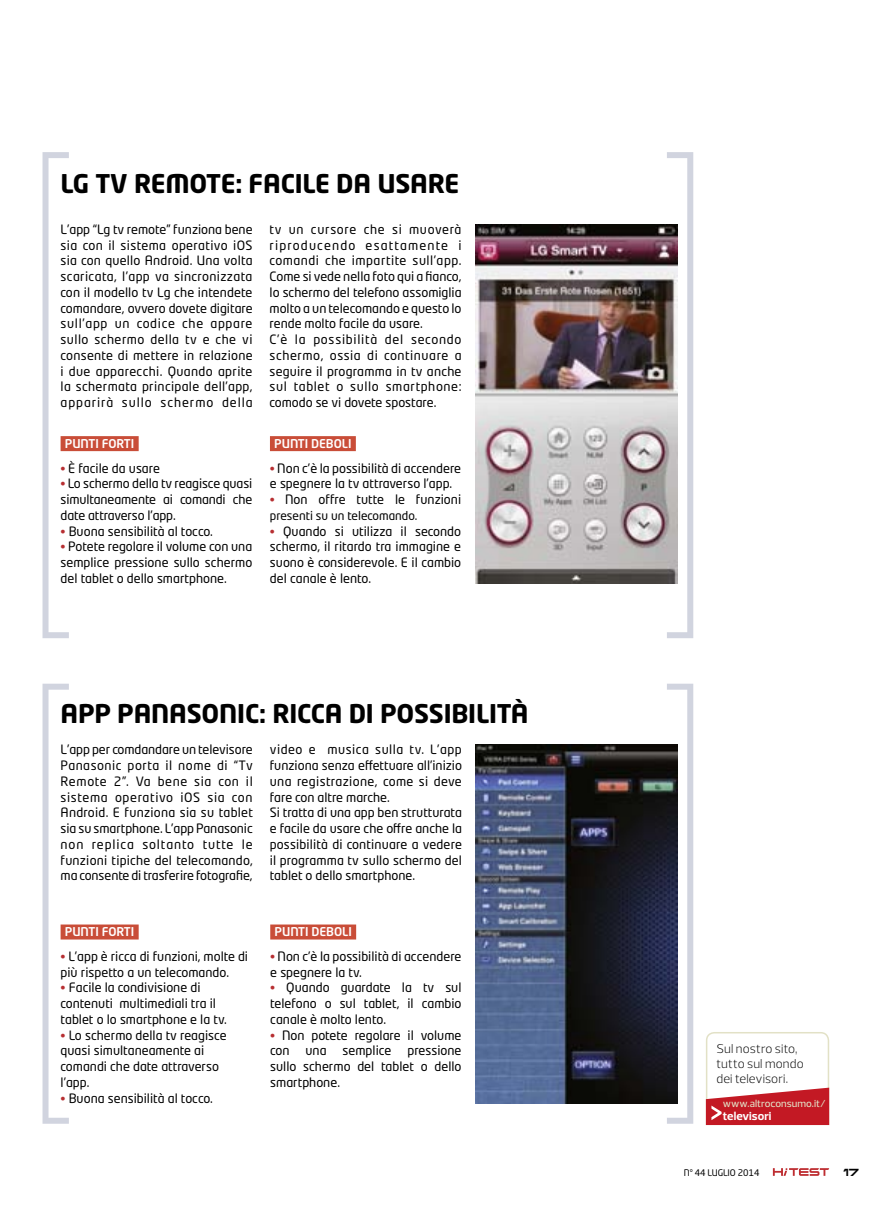
<style>
.page{position:relative;width:893px;height:1212px;background:#fff}
.page>*{position:absolute;margin:0;border:0;box-sizing:border-box;transform-origin:0 0}
.SCHEDA_-_Titolo{font:700 25.5px "Neo Tech Pro";letter-spacing:-.01em;color:#000}
.t1{font:12.75px/15.8px "Neo Tech Pro";color:#000;text-align:justify}
.testo_boxino_piccolo{font:300 12.75px/15px "Prelo";letter-spacing:.01em;color:#000}
.t2{font:500 12px "Neo Tech Pro";color:#fff}
.t3{font:12px "Neo Tech Pro";color:#000}
.link_fondo_rosso{font:700 11.85px "Prelo";color:#fff}
.link_fondo_rosso-2{font:500 10.35px "Prelo";color:#e2e1c6}
.t4{font:9px "Neo Tech Pro";letter-spacing:-.01em;color:#000}
.t5{font:9px "Korataki";color:#000}
.s1{font-size:12px;color:#b72f32}
</style>
<div class="page">
<svg style="left:43px;top:152px;width:26px;height:486px"></svg>
<svg style="left:667px;top:152px;width:26px;height:486px"></svg>
<svg style="left:43px;top:684px;width:26px;height:440px"></svg>
<svg style="left:667px;top:684px;width:26px;height:440px"></svg>
<svg style="left:773px;top:1168px;width:56px;height:8px"></svg>
<img style="left:475px;top:224px;width:202px;height:359px">
<img style="left:475px;top:744px;width:202px;height:359px">
<div style="left:61px;top:436px;width:78px;height:15px;background:#c94d38"></div>
<div style="left:270px;top:436px;width:86px;height:15px;background:#c94d38"></div>
<div style="left:61px;top:924px;width:78px;height:15px;background:#c94d38"></div>
<div style="left:270px;top:924px;width:86px;height:15px;background:#c94d38"></div>
<svg style="left:705px;top:1032px;width:125px;height:94px"></svg>
<p class="SCHEDA_-_Titolo" style="left:61px;top:167px;width:400px">LG TV REMOTE: FACILE DA USARE</p>
<p class="t1" style="left:61px;top:221px;width:194px">L’app “Lg tv remote” funziona bene sia con il sistema operativo iOS sia con quello Android. Una volta scaricata, l’app va sincronizzata con il modello tv Lg che intendete comandare, ovvero dovete digitare sull’app un codice che appare sullo schermo della tv e che vi consente di mettere in relazione i due apparecchi. Quando aprite la schermata principale dell’app, apparirà sullo schermo della</p>
<p class="t1" style="left:270px;top:221px;width:194px">tv un cursore che si muoverà riproducendo esattamente i comandi che impartite sull’app.<br>Come si vede nella foto qui a fianco, lo schermo del telefono assomiglia molto a un telecomando e questo lo rende molto facile da usare.</p>
<p class="t1" style="left:270px;top:331px;width:194px">C’è la possibilità del secondo schermo, ossia di continuare a seguire il programma in tv anche sul tablet o sullo smartphone: comodo se vi dovete spostare.</p>
<p class="t2" style="left:65px;top:436px;width:71px">PUNTI FORTI</p>
<p class="t1" style="left:61px;top:460px;width:101px"><span class="s1">•</span> È facile da usare</p>
<p class="t1" style="left:61px;top:475px;width:193px"><span class="s1">•</span> Lo schermo della tv reagisce quasi simultaneamente ai comandi che date attraverso l’app.</p>
<p class="t1" style="left:61px;top:523px;width:154px"><span class="s1">•</span> Buona sensibilità al tocco.</p>
<p class="t1" style="left:61px;top:538px;width:193px"><span class="s1">•</span> Potete regolare il volume con una semplice pressione sullo schermo del tablet o dello smartphone.</p>
<p class="t2" style="left:274px;top:436px;width:79px">PUNTI DEBOLI</p>
<p class="t1" style="left:270px;top:460px;width:193px"><span class="s1">•</span> Non c’è la possibilità di accendere e spegnere la tv attraverso l’app.</p>
<p class="t1" style="left:270px;top:491px;width:193px"><span class="s1">•</span> Non offre tutte le funzioni</p>
<p class="t3" style="left:270px;top:508px;width:149px">presenti su un telecomando.</p>
<p class="t1" style="left:270px;top:523px;width:193px"><span class="s1">•</span> Quando si utilizza il secondo schermo, il ritardo tra immagine e suono è considerevole. E il cambio del canale è lento.</p>
<p class="SCHEDA_-_Titolo" style="left:61px;top:697px;width:469px">APP PANASONIC: RICCA DI POSSIBILITÀ</p>
<p class="t1" style="left:61px;top:741px;width:194px">L’app per comdandare un televisore Panasonic porta il nome di “Tv Remote 2”. Va bene sia con il sistema operativo iOS sia con Android. E funziona sia su tablet sia su smartphone. L’app Panasonic non replica soltanto tutte le funzioni tipiche del telecomando, ma consente di trasferire fotografie,</p>
<p class="t1" style="left:270px;top:741px;width:194px">video e musica sulla tv. L’app funziona senza effettuare all’inizio una registrazione, come si deve fare con altre marche.</p>
<p class="t1" style="left:270px;top:804px;width:194px">Si tratta di una app ben strutturata e facile da usare che offre anche la possibilità di continuare a vedere il programma tv sullo schermo del tablet o dello smartphone.</p>
<p class="t2" style="left:65px;top:924px;width:71px">PUNTI FORTI</p>
<p class="t1" style="left:61px;top:948px;width:189px"><span class="s1">•</span> L’app è ricca di funzioni, molte di più rispetto a un telecomando.</p>
<p class="t1" style="left:61px;top:980px;width:168px;text-align:left"><span class="s1">•</span> Facile la condivisione di contenuti multimediali tra il tablet o lo smartphone e la tv.</p>
<p class="t1" style="left:61px;top:1027px;width:168px;text-align:left"><span class="s1">•</span> Lo schermo della tv reagisce quasi simultaneamente ai comandi che date attraverso l’app.</p>
<p class="t1" style="left:61px;top:1090px;width:154px"><span class="s1">•</span> Buona sensibilità al tocco.</p>
<p class="t2" style="left:274px;top:924px;width:79px">PUNTI DEBOLI</p>
<p class="t1" style="left:270px;top:948px;width:193px"><span class="s1">•</span> Non c’è la possibilità di accendere e spegnere la tv.</p>
<p class="t1" style="left:270px;top:980px;width:193px"><span class="s1">•</span> Quando guardate la tv sul telefono o sul tablet, il cambio canale è molto lento.</p>
<p class="t1" style="left:270px;top:1027px;width:193px"><span class="s1">•</span> Non potete regolare il volume con</p>
<p class="t1" style="left:270px;top:1043px;width:193px;text-indent:137px">pressione sullo schermo del tablet o dello smartphone.</p>
<p class="t1" style="left:306px;top:1043px;width:87px">una semplice</p>
<p class="testo_boxino_piccolo" style="left:716px;top:1041px;width:89px">Sul nostro sito, tutto sul mondo dei televisori.</p>
<p class="link_fondo_rosso-2" style="left:723px;top:1097px;width:104px">www.altroconsumo.it/</p>
<p class="link_fondo_rosso" style="left:723px;top:1109px;width:50px">televisori</p>
<p class="t4" style="left:684px;top:1167px;width:77px">N° 44 LUGLIO 2014</p>
<p class="t5" style="left:844px;top:1167px;width:17px">17</p>
</div>
